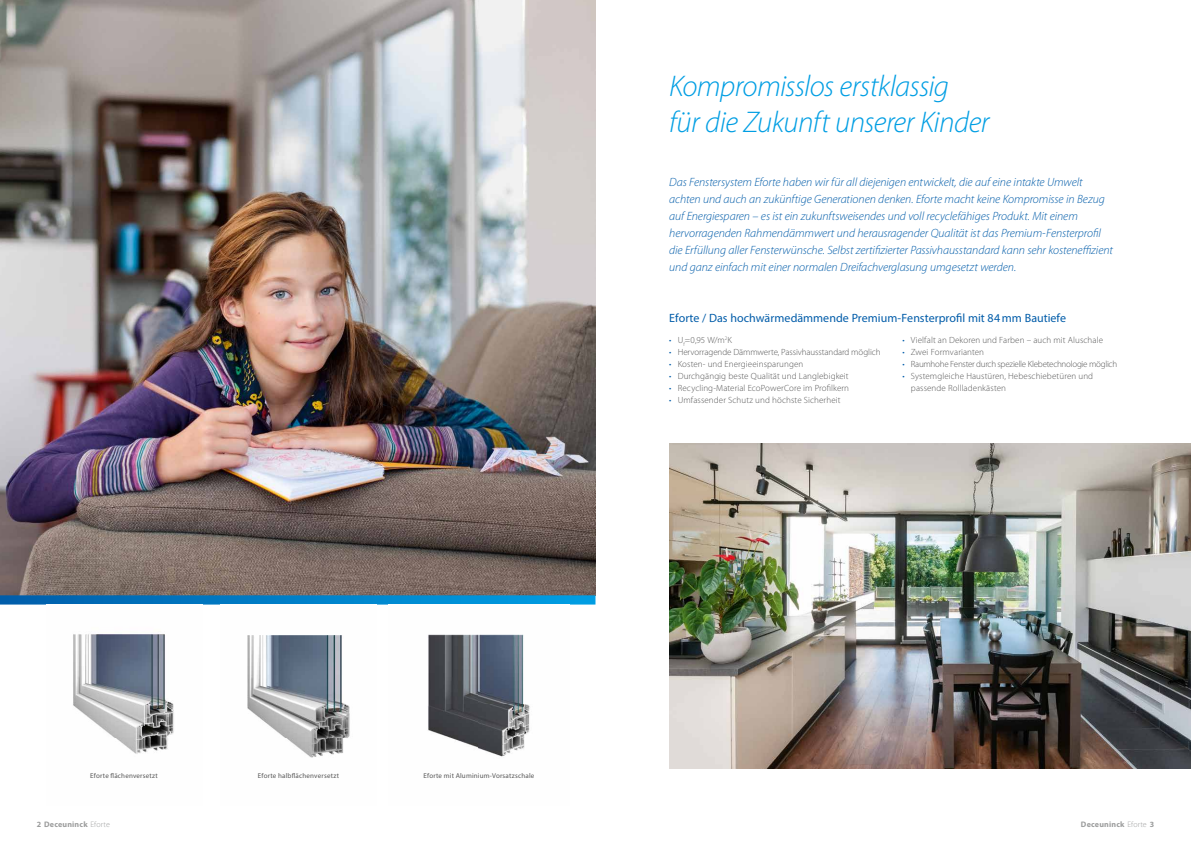
<style>
.page{position:relative;width:1191px;height:842px;background:#fff}
.page>*{position:absolute;margin:0;border:0;box-sizing:border-box;transform-origin:0 0}
.t1{font:italic 300 30px/36px "Myriad Pro";letter-spacing:-.02em;color:#009ee3}
.t2{font:italic 300 12px/17px "Myriad Pro";letter-spacing:-.005em;color:#005ca9}
.t3{font:12px "Myriad Pro";letter-spacing:.005em;color:#005ca9}
.t4{font:300 9px/12px "Myriad Pro";letter-spacing:.01em;color:#565656}
.t5{font:300 9px "Myriad Pro";letter-spacing:-.03em;color:#565656}
.t6{font:300 9px "Myriad Pro";letter-spacing:-.01em;color:#565656}
.t7{font:700 8px "Myriad Pro";letter-spacing:.025em;color:#9c9d9d}
.t8{font:7px "Myriad Pro";letter-spacing:.03em;color:#565656}
.s1{color:#005ca9}
.s2{font-weight:300}
</style>
<div class="page">
<img style="left:0;top:0;width:595px;height:595px">
<svg style="left:0;top:595px;width:595px;height:9px;background:#047ec3"></svg>
<img style="left:669px;top:444px;width:522px;height:324px">
<img style="left:428px;top:634px;width:102px;height:123px">
<img style="left:73px;top:634px;width:101px;height:120px">
<img style="left:247px;top:635px;width:103px;height:123px">
<h1 class="t1" style="left:669px;top:68px;width:322px">Kompromisslos erstklassig<br>für die Zukunft unserer Kinder</h1>
<p class="t2" style="left:669px;top:173px;width:445px">Das Fenstersystem Eforte haben wir für all diejenigen entwickelt, die auf eine intakte Umwelt achten und auch an zukünftige Generationen denken. Eforte macht keine Kompromisse in Bezug auf Energiesparen – es ist ein zukunftsweisendes und voll recyclefähiges Produkt. Mit einem hervorragenden Rahmendämmwert und herausragender Qualität ist das Premium-Fensterprofil die Erfüllung aller Fensterwünsche. Selbst zertifizierter Passivhausstandard kann sehr kosteneffizient und ganz einfach mit einer normalen Dreifachverglasung umgesetzt werden.</p>
<p class="t3" style="left:669px;top:311px;width:398px">Eforte / Das hochwärmedämmende Premium-Fensterprofil mit 84 mm Bautiefe</p>
<p class="t4" style="left:669px;top:334px;width:64px"><span class="s1">•</span> U<sub>f</sub>=0,95 W/m<sup>2</sup>K</p>
<p class="t6" style="left:669px;top:347px;width:213px"><span class="s1">•</span> Hervorragende Dämmwerte, Passivhausstandard möglich</p>
<p class="t4" style="left:669px;top:358px;width:136px"><span class="s1">•</span> Kosten- und Energieeinsparungen</p>
<p class="t4" style="left:669px;top:370px;width:181px"><span class="s1">•</span> Durchgängig beste Qualität und Langlebigkeit</p>
<p class="t4" style="left:669px;top:382px;width:181px"><span class="s1">•</span> Recycling-Material EcoPowerCore im Profilkern</p>
<p class="t4" style="left:669px;top:394px;width:173px"><span class="s1">•</span> Umfassender Schutz und höchste Sicherheit</p>
<p class="t4" style="left:902px;top:334px;width:202px"><span class="s1">•</span> Vielfalt an Dekoren und Farben – auch mit Aluschale</p>
<p class="t4" style="left:902px;top:346px;width:83px"><span class="s1">•</span> Zwei Formvarianten</p>
<p class="t5" style="left:902px;top:359px;width:216px"><span class="s1">•</span> Raumhohe Fenster durch spezielle Klebetechnologie möglich</p>
<p class="t4" style="left:911px;top:370px;width:184px;text-indent:-9px"><span class="s1">•</span> Systemgleiche Haustüren, Hebeschiebetüren und passende Rollladenkästen</p>
<p class="t8" style="left:90px;top:771px;width:69px">Eforte flächenversetzt</p>
<p class="t8" style="left:258px;top:771px;width:83px">Eforte halbflächenversetzt</p>
<p class="t8" style="left:423px;top:771px;width:112px">Eforte mit Aluminium-Vorsatzschale</p>
<p class="t7" style="left:37px;top:819px;width:75px">2 Deceuninck <span class="s2">Eforte</span></p>
<p class="t7" style="left:1081px;top:819px;width:75px">Deceuninck <span class="s2">Eforte</span> 3</p>
</div>
